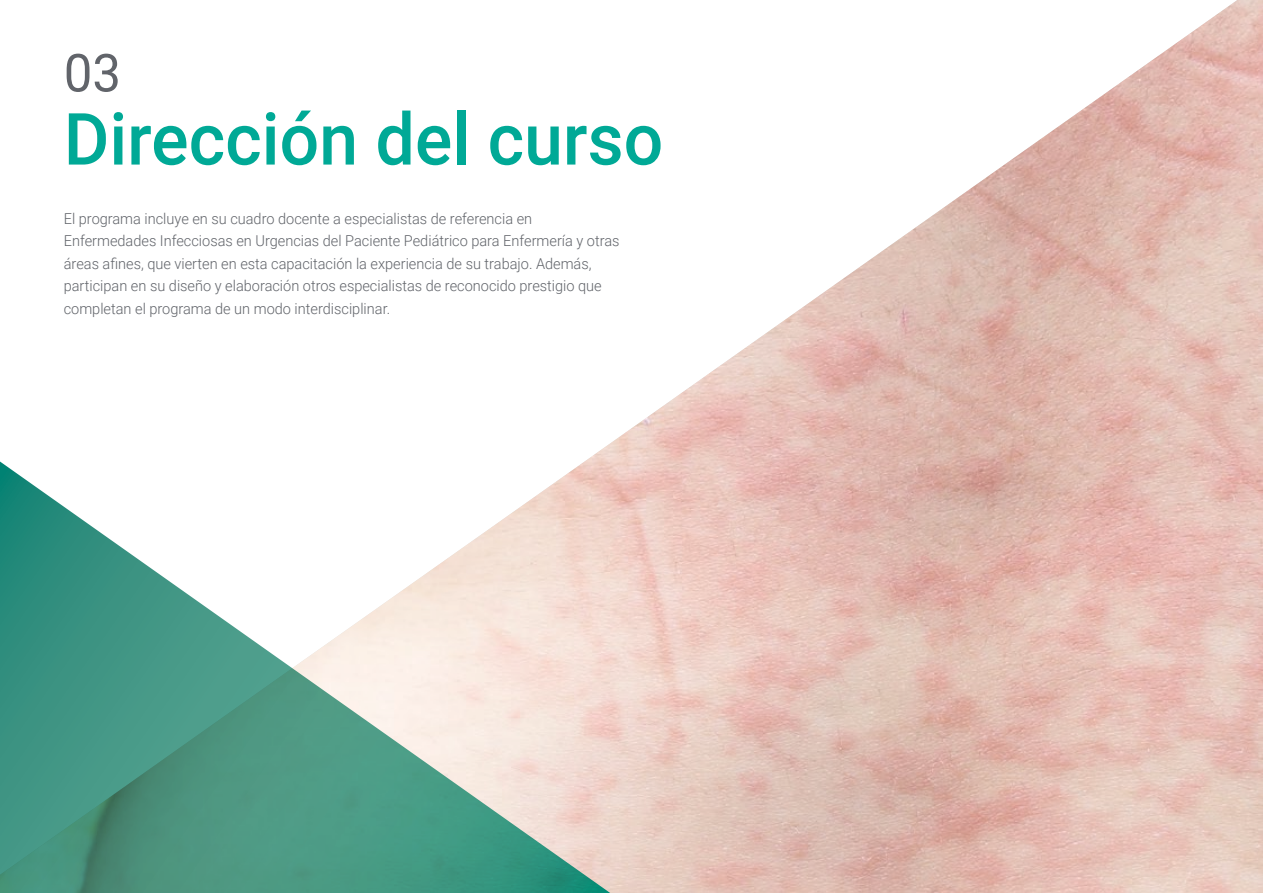
<style>
.page{position:relative;width:1263px;height:893px;background:#fff}
.page>*{position:absolute;margin:0;border:0;box-sizing:border-box;transform-origin:0 0}
.t1{font:500 72px "Roboto";color:#00a996}
.t2{font:52.5px "Roboto";color:#61646a}
.t3{font:300 15px/22.5px "Roboto";color:#61646a}
</style>
<div class="page">
<img style="left:607px;top:0;width:656px;height:893px">
<svg style="left:0;top:446px;width:640px;height:447px"></svg>
<h2 class="t2" style="left:64px;top:36px;width:59px">03</h2>
<h1 class="t1" style="left:64px;top:89px;width:601px">Dirección del curso</h1>
<p class="t3" style="left:64px;top:207px;width:557px">El programa incluye en su cuadro docente a especialistas de referencia en Enfermedades Infecciosas en Urgencias del Paciente Pediátrico para Enfermería y otras áreas afines, que vierten en esta capacitación la experiencia de su trabajo. Además, participan en su diseño y elaboración otros especialistas de reconocido prestigio que completan el programa de un modo interdisciplinar.</p>
</div>
